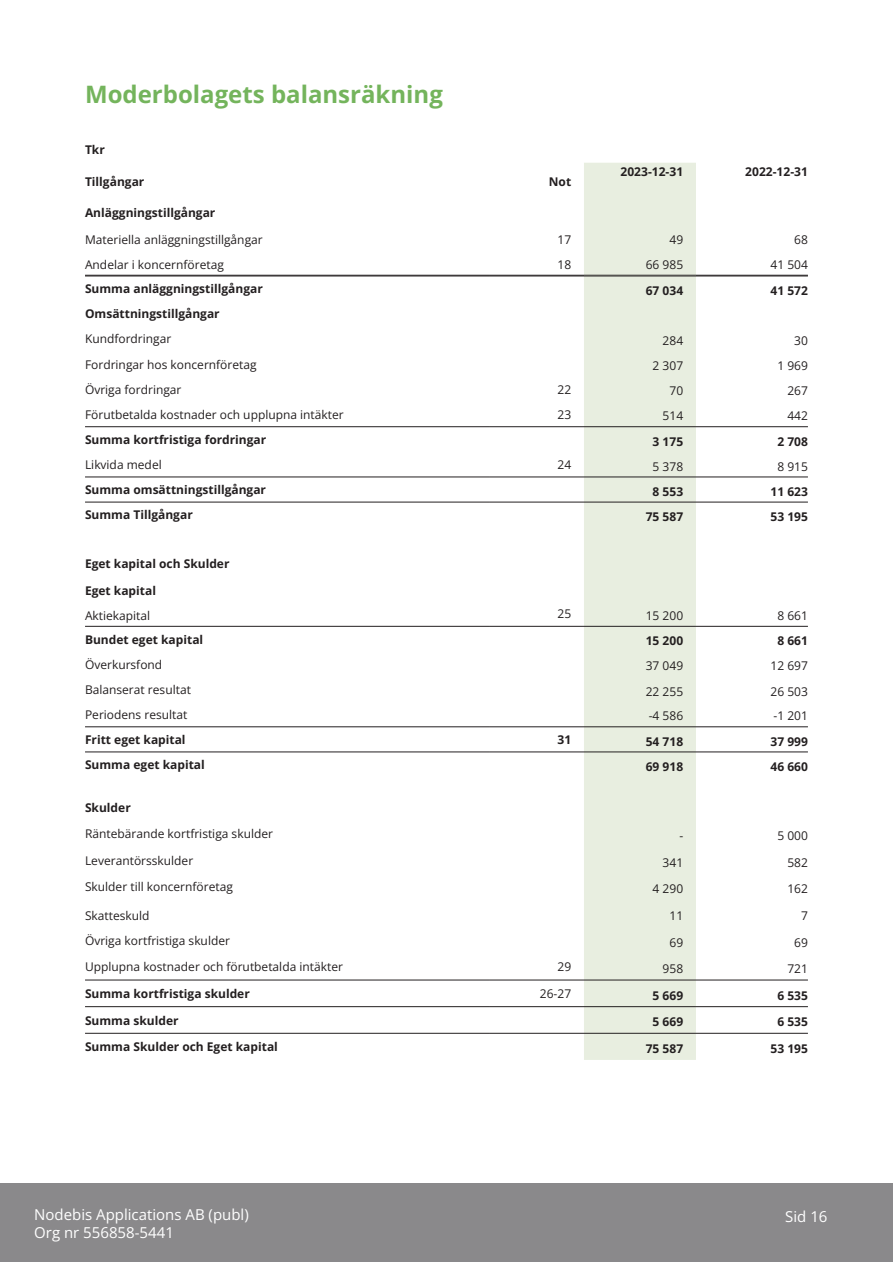
<style>
.page{position:relative;width:893px;height:1263px;background:#fff}
.page>*{position:absolute;margin:0;border:0;box-sizing:border-box;transform-origin:0 0}
.t1{font:700 24px "Open Sans";color:#74b45c}
.t2{font:15px/18px "Open Sans";color:#fff}
.t3{font:12px "Open Sans";color:#231f20}
.t4{font:700 12px "Open Sans";color:#231f20}
</style>
<div class="page">
<div style="left:584px;top:163px;width:112px;height:897px;background:#e8eee0"></div>
<hr style="left:85px;top:276px;width:404px;height:1px;background:#231f20">
<hr style="left:489px;top:276px;width:95px;height:1px;background:#231f20">
<hr style="left:584px;top:276px;width:112px;height:1px;background:#231f20">
<hr style="left:696px;top:276px;width:112px;height:1px;background:#231f20">
<hr style="left:85px;top:426px;width:404px;height:1px;background:#231f20">
<hr style="left:489px;top:426px;width:95px;height:1px;background:#231f20">
<hr style="left:584px;top:426px;width:112px;height:1px;background:#231f20">
<hr style="left:696px;top:426px;width:112px;height:1px;background:#231f20">
<hr style="left:85px;top:477px;width:404px;height:1px;background:#231f20">
<hr style="left:489px;top:477px;width:95px;height:1px;background:#231f20">
<hr style="left:584px;top:477px;width:112px;height:1px;background:#231f20">
<hr style="left:696px;top:477px;width:112px;height:1px;background:#231f20">
<hr style="left:85px;top:502px;width:404px;height:1px;background:#231f20">
<hr style="left:489px;top:502px;width:95px;height:1px;background:#231f20">
<hr style="left:584px;top:502px;width:112px;height:1px;background:#231f20">
<hr style="left:696px;top:502px;width:112px;height:1px;background:#231f20">
<hr style="left:85px;top:626px;width:404px;height:1px;background:#231f20">
<hr style="left:489px;top:626px;width:95px;height:1px;background:#231f20">
<hr style="left:584px;top:626px;width:112px;height:1px;background:#231f20">
<hr style="left:696px;top:626px;width:112px;height:1px;background:#231f20">
<hr style="left:85px;top:726px;width:404px;height:1px;background:#231f20">
<hr style="left:489px;top:726px;width:95px;height:1px;background:#231f20">
<hr style="left:584px;top:726px;width:112px;height:1px;background:#231f20">
<hr style="left:696px;top:726px;width:112px;height:1px;background:#231f20">
<hr style="left:85px;top:751px;width:404px;height:1px;background:#231f20">
<hr style="left:489px;top:751px;width:95px;height:1px;background:#231f20">
<hr style="left:584px;top:751px;width:112px;height:1px;background:#231f20">
<hr style="left:696px;top:751px;width:112px;height:1px;background:#231f20">
<hr style="left:85px;top:980px;width:404px;height:1px;background:#231f20">
<hr style="left:489px;top:980px;width:95px;height:1px;background:#231f20">
<hr style="left:584px;top:980px;width:112px;height:1px;background:#231f20">
<hr style="left:696px;top:980px;width:112px;height:1px;background:#231f20">
<hr style="left:85px;top:1006px;width:404px;height:1px;background:#231f20">
<hr style="left:489px;top:1006px;width:95px;height:1px;background:#231f20">
<hr style="left:584px;top:1006px;width:112px;height:1px;background:#231f20">
<hr style="left:696px;top:1006px;width:112px;height:1px;background:#231f20">
<hr style="left:85px;top:1033px;width:404px;height:1px;background:#231f20">
<hr style="left:489px;top:1033px;width:95px;height:1px;background:#231f20">
<hr style="left:584px;top:1033px;width:112px;height:1px;background:#231f20">
<hr style="left:696px;top:1033px;width:112px;height:1px;background:#231f20">
<div style="left:584px;top:250px;width:112px;height:25px;background:#e8eee0"></div>
<hr style="left:85px;top:275px;width:404px;height:1px;background:#231f20">
<hr style="left:489px;top:275px;width:95px;height:1px;background:#231f20">
<hr style="left:584px;top:275px;width:112px;height:1px;background:#231f20">
<hr style="left:696px;top:275px;width:112px;height:1px;background:#231f20">
<div style="left:0;top:1183px;width:893px;height:79px;background:#8a898b"></div>
<h3 class="t1" style="left:85px;top:78px;width:359px">Moderbolagets balansräkning</h3>
<p class="t4" style="left:85px;top:141px;width:21px">Tkr</p>
<p class="t4" style="left:85px;top:173px;width:61px">Tillgångar</p>
<p class="t4" style="left:549px;top:173px;width:24px">Not</p>
<p class="t4" style="left:621px;top:163px;width:64px">2023-12-31</p>
<p class="t4" style="left:745px;top:163px;width:64px">2022-12-31</p>
<p class="t4" style="left:85px;top:204px;width:132px">Anläggningstillgångar</p>
<p class="t3" style="left:85px;top:231px;width:179px">Materiella anläggningstillgångar</p>
<p class="t3" style="left:557px;top:231px;width:15px">17</p>
<p class="t3" style="left:669px;top:231px;width:15px">49</p>
<p class="t3" style="left:794px;top:231px;width:15px">68</p>
<p class="t3" style="left:85px;top:256px;width:140px">Andelar i koncernföretag</p>
<p class="t3" style="left:557px;top:256px;width:15px">18</p>
<p class="t3" style="left:646px;top:256px;width:39px">66 985</p>
<p class="t3" style="left:770px;top:256px;width:39px">41 504</p>
<p class="t4" style="left:85px;top:280px;width:179px">Summa anläggningstillgångar</p>
<p class="t4" style="left:646px;top:282px;width:39px">67 034</p>
<p class="t4" style="left:770px;top:282px;width:39px">41 572</p>
<p class="t4" style="left:85px;top:305px;width:136px">Omsättningstillgångar</p>
<p class="t3" style="left:85px;top:331px;width:88px">Kundfordringar</p>
<p class="t3" style="left:663px;top:333px;width:22px">284</p>
<p class="t3" style="left:794px;top:333px;width:15px">30</p>
<p class="t3" style="left:85px;top:356px;width:173px">Fordringar hos koncernföretag</p>
<p class="t3" style="left:653px;top:358px;width:32px">2 307</p>
<p class="t3" style="left:777px;top:358px;width:32px">1 969</p>
<p class="t3" style="left:85px;top:381px;width:98px">Övriga fordringar</p>
<p class="t3" style="left:557px;top:381px;width:15px">22</p>
<p class="t3" style="left:669px;top:383px;width:15px">70</p>
<p class="t3" style="left:787px;top:383px;width:22px">267</p>
<p class="t3" style="left:85px;top:406px;width:260px">Förutbetalda kostnader och upplupna intäkter</p>
<p class="t3" style="left:557px;top:406px;width:15px">23</p>
<p class="t3" style="left:663px;top:408px;width:22px">514</p>
<p class="t3" style="left:787px;top:408px;width:22px">442</p>
<p class="t4" style="left:85px;top:431px;width:183px">Summa kortfristiga fordringar</p>
<p class="t4" style="left:653px;top:433px;width:32px">3 175</p>
<p class="t4" style="left:777px;top:433px;width:32px">2 708</p>
<p class="t3" style="left:85px;top:456px;width:78px">Likvida medel</p>
<p class="t3" style="left:557px;top:456px;width:15px">24</p>
<p class="t3" style="left:653px;top:458px;width:32px">5 378</p>
<p class="t3" style="left:777px;top:458px;width:32px">8 915</p>
<p class="t4" style="left:85px;top:481px;width:183px">Summa omsättningstillgångar</p>
<p class="t4" style="left:653px;top:483px;width:32px">8 553</p>
<p class="t4" style="left:770px;top:483px;width:39px">11 623</p>
<p class="t4" style="left:85px;top:506px;width:109px">Summa Tillgångar</p>
<p class="t4" style="left:646px;top:508px;width:39px">75 587</p>
<p class="t4" style="left:770px;top:508px;width:39px">53 195</p>
<p class="t4" style="left:85px;top:555px;width:146px">Eget kapital och Skulder</p>
<p class="t4" style="left:85px;top:582px;width:72px">Eget kapital</p>
<p class="t3" style="left:85px;top:607px;width:67px">Aktiekapital</p>
<p class="t3" style="left:557px;top:606px;width:15px">25</p>
<p class="t3" style="left:646px;top:607px;width:39px">15 200</p>
<p class="t3" style="left:777px;top:607px;width:32px">8 661</p>
<p class="t4" style="left:85px;top:631px;width:120px">Bundet eget kapital</p>
<p class="t4" style="left:646px;top:633px;width:39px">15 200</p>
<p class="t4" style="left:777px;top:633px;width:32px">8 661</p>
<p class="t3" style="left:85px;top:656px;width:79px">Överkursfond</p>
<p class="t3" style="left:646px;top:658px;width:39px">37 049</p>
<p class="t3" style="left:770px;top:658px;width:39px">12 697</p>
<p class="t3" style="left:85px;top:681px;width:107px">Balanserat resultat</p>
<p class="t3" style="left:646px;top:683px;width:39px">22 255</p>
<p class="t3" style="left:770px;top:683px;width:39px">26 503</p>
<p class="t3" style="left:85px;top:706px;width:104px">Periodens resultat</p>
<p class="t3" style="left:649px;top:708px;width:36px">-4 586</p>
<p class="t3" style="left:773px;top:708px;width:36px">-1 201</p>
<p class="t4" style="left:85px;top:731px;width:102px">Fritt eget kapital</p>
<p class="t4" style="left:557px;top:731px;width:15px">31</p>
<p class="t4" style="left:646px;top:733px;width:39px">54 718</p>
<p class="t4" style="left:770px;top:733px;width:39px">37 999</p>
<p class="t4" style="left:85px;top:756px;width:121px">Summa eget kapital</p>
<p class="t4" style="left:646px;top:758px;width:39px">69 918</p>
<p class="t4" style="left:770px;top:758px;width:39px">46 660</p>
<p class="t4" style="left:85px;top:799px;width:47px">Skulder</p>
<p class="t3" style="left:85px;top:825px;width:190px">Räntebärande kortfristiga skulder</p>
<p class="t3" style="left:679px;top:827px;width:5px">-</p>
<p class="t3" style="left:777px;top:827px;width:32px">5 000</p>
<p class="t3" style="left:85px;top:852px;width:110px">Leverantörsskulder</p>
<p class="t3" style="left:663px;top:854px;width:22px">341</p>
<p class="t3" style="left:787px;top:854px;width:22px">582</p>
<p class="t3" style="left:85px;top:879px;width:149px">Skulder till koncernföretag</p>
<p class="t3" style="left:653px;top:881px;width:32px">4 290</p>
<p class="t3" style="left:787px;top:881px;width:22px">162</p>
<p class="t3" style="left:85px;top:907px;width:66px">Skatteskuld</p>
<p class="t3" style="left:669px;top:907px;width:15px">11</p>
<p class="t3" style="left:801px;top:907px;width:8px">7</p>
<p class="t3" style="left:85px;top:932px;width:146px">Övriga kortfristiga skulder</p>
<p class="t3" style="left:669px;top:934px;width:15px">69</p>
<p class="t3" style="left:794px;top:934px;width:15px">69</p>
<p class="t3" style="left:85px;top:958px;width:259px">Upplupna kostnader och förutbetalda intäkter</p>
<p class="t3" style="left:557px;top:958px;width:15px">29</p>
<p class="t3" style="left:663px;top:960px;width:22px">958</p>
<p class="t3" style="left:787px;top:960px;width:22px">721</p>
<p class="t4" style="left:85px;top:985px;width:166px">Summa kortfristiga skulder</p>
<p class="t3" style="left:540px;top:985px;width:33px">26-27</p>
<p class="t4" style="left:653px;top:987px;width:32px">5 669</p>
<p class="t4" style="left:777px;top:987px;width:32px">6 535</p>
<p class="t4" style="left:85px;top:1012px;width:95px">Summa skulder</p>
<p class="t4" style="left:653px;top:1013px;width:32px">5 669</p>
<p class="t4" style="left:777px;top:1013px;width:32px">6 535</p>
<p class="t4" style="left:85px;top:1038px;width:194px">Summa Skulder och Eget kapital</p>
<p class="t4" style="left:646px;top:1040px;width:39px">75 587</p>
<p class="t4" style="left:770px;top:1040px;width:39px">53 195</p>
<p class="t2" style="left:34px;top:1205px;width:216px">Nodebis Applications AB (publ)<br>Org nr 556858-5441</p>
<p class="t2" style="left:785px;top:1207px;width:44px">Sid 16</p>
</div>
